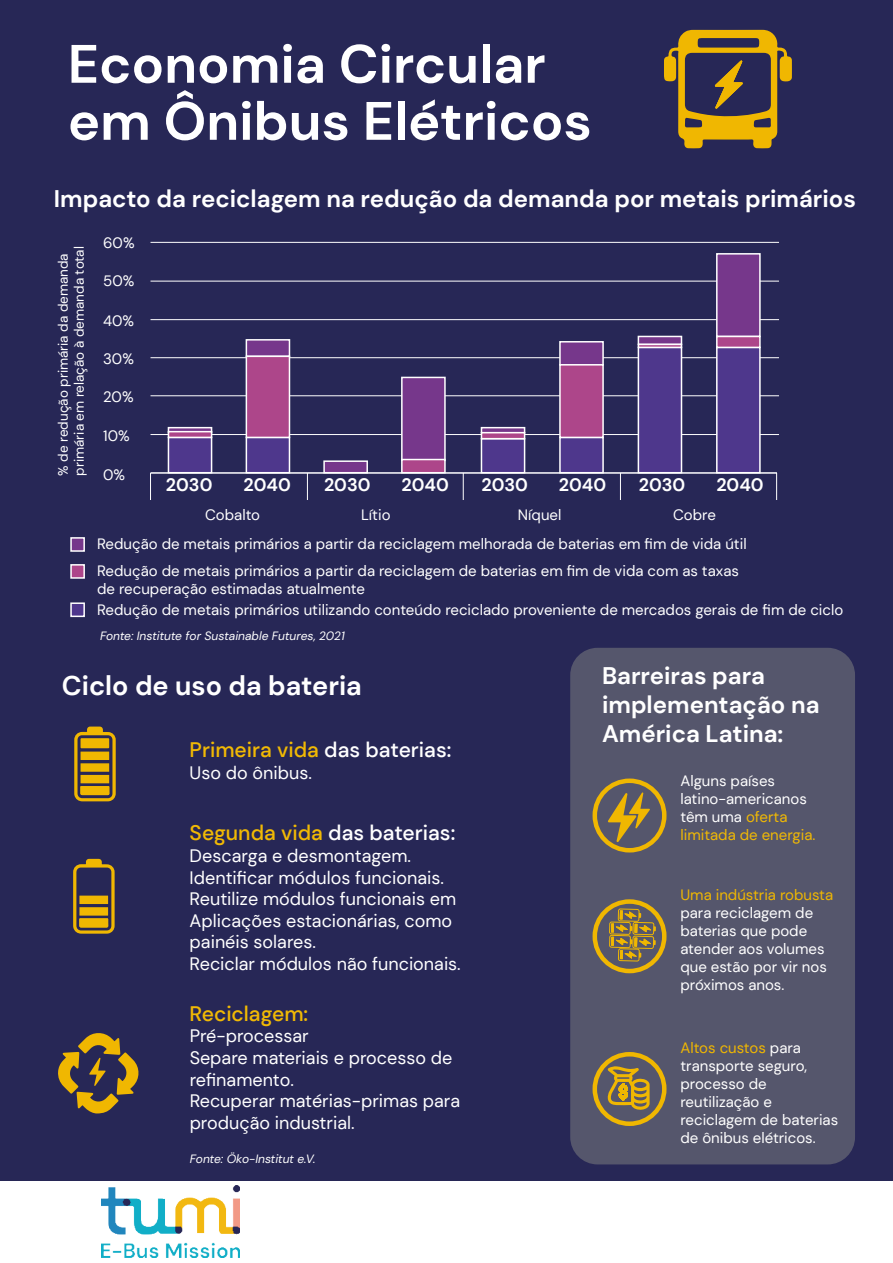
<style>
.page{position:relative;width:893px;height:1263px;background:#272756}
.page>*{position:absolute;margin:0;border:0;box-sizing:border-box;transform-origin:0 0}
.t1{font:700 54px/57px "DM Sans";color:#fff}
.t2{font:700 27px "DM Sans";color:#fff}
.t3{font:700 24px/28.8px "DM Sans";color:#fff}
.t4{font:500 21px "DM Sans";color:#f1b904}
.t5{font:500 21px "DM Sans";color:#fff}
.t6{font:18px/21.6px "DM Sans";color:#fff}
.t7{font:700 18px "DM Sans";color:#fff}
.t8{font:15px/18px "DM Sans";color:#fff}
.t9{font:15px "DM Sans";color:#f0b701}
.t10{font:13.5px/16.2px "DM Sans";color:#fff}
.t11{font:italic 12px "DM Sans";color:#fff}
.s1{color:#fff}
.s2{color:#f1b904}
.s3{color:#f0b701}
</style>
<div class="page">
<div style="left:570px;top:648px;width:285px;height:516px;background:#55566c;border-radius:27px"></div>
<svg style="left:608px;top:792px;width:42px;height:50px"></svg>
<svg style="left:609px;top:908px;width:47px;height:53px"></svg>
<svg style="left:74px;top:726px;width:42px;height:75px"></svg>
<div style="left:81px;top:775px;width:28px;height:8px;background:#f0b701"></div>
<div style="left:81px;top:763px;width:28px;height:9px;background:#f0b701"></div>
<div style="left:81px;top:751px;width:28px;height:9px;background:#f0b701"></div>
<div style="left:81px;top:738px;width:28px;height:10px;background:#f0b701"></div>
<svg style="left:73px;top:859px;width:42px;height:75px"></svg>
<div style="left:79px;top:907px;width:29px;height:9px;background:#f0b701"></div>
<div style="left:79px;top:896px;width:29px;height:8px;background:#f0b701"></div>
<svg style="left:607px;top:1066px;width:43px;height:44px"></svg>
<svg style="left:58px;top:1033px;width:81px;height:80px"></svg>
<svg style="left:664px;top:30px;width:128px;height:118px"></svg>
<div style="left:592px;top:778px;width:74px;height:74px;border:5px solid #f0b701;border-radius:50%"></div>
<div style="left:592px;top:899px;width:74px;height:74px;border:5px solid #f0b701;border-radius:50%"></div>
<div style="left:592px;top:1052px;width:74px;height:74px;border:5px solid #f0b701;border-radius:50%"></div>
<hr style="left:151px;top:434px;width:628px;height:1px;background:#fff">
<hr style="left:151px;top:395px;width:628px;height:1px;background:#fff">
<hr style="left:151px;top:357px;width:628px;height:1px;background:#fff">
<hr style="left:151px;top:319px;width:628px;height:1px;background:#fff">
<hr style="left:151px;top:281px;width:628px;height:1px;background:#fff">
<hr style="left:151px;top:242px;width:628px;height:1px;background:#fff">
<div style="left:716px;top:347px;width:45px;height:126px;background:#4e378c;border:2px solid #fff"></div>
<div style="left:638px;top:347px;width:44px;height:126px;background:#4e378c;border:2px solid #fff"></div>
<div style="left:481px;top:438px;width:44px;height:35px;background:#4e378c;border:2px solid #fff"></div>
<div style="left:559px;top:437px;width:45px;height:36px;background:#4e378c;border:2px solid #fff"></div>
<div style="left:246px;top:437px;width:44px;height:36px;background:#4e378c;border:2px solid #fff"></div>
<div style="left:168px;top:437px;width:44px;height:36px;background:#4e378c;border:2px solid #fff"></div>
<div style="left:716px;top:253px;width:45px;height:84px;background:#76378b;border:2px solid #fff"></div>
<div style="left:638px;top:336px;width:44px;height:9px;background:#76378b;border:2px solid #fff"></div>
<div style="left:559px;top:341px;width:45px;height:25px;background:#76378b;border:2px solid #fff"></div>
<div style="left:323px;top:460px;width:45px;height:13px;background:#76378b;border:2px solid #fff"></div>
<div style="left:246px;top:339px;width:44px;height:18px;background:#76378b;border:2px solid #fff"></div>
<svg style="left:168px;top:427px;width:44px;height:4px"></svg>
<div style="left:401px;top:377px;width:45px;height:84px;background:#76378b;border:2px solid #fff"></div>
<svg style="left:481px;top:427px;width:44px;height:5px"></svg>
<div style="left:716px;top:336px;width:45px;height:12px;background:#ad468a;border:2px solid #fff"></div>
<div style="left:559px;top:364px;width:45px;height:74px;background:#ad468a;border:2px solid #fff"></div>
<svg style="left:481px;top:432px;width:44px;height:7px"></svg>
<div style="left:401px;top:459px;width:45px;height:14px;background:#ad468a;border:2px solid #fff"></div>
<div style="left:246px;top:356px;width:44px;height:82px;background:#ad468a;border:2px solid #fff"></div>
<svg style="left:168px;top:431px;width:44px;height:7px"></svg>
<svg style="left:638px;top:344px;width:44px;height:4px"></svg>
<hr style="left:151px;top:472px;width:626px;height:2px;background:#fff">
<div style="left:70px;top:537px;width:15px;height:15px;background:#76378b;border:2px solid #fff"></div>
<div style="left:70px;top:564px;width:15px;height:15px;background:#ad468a;border:2px solid #fff"></div>
<div style="left:70px;top:602px;width:15px;height:15px;background:#4e378c;border:2px solid #fff"></div>
<svg style="left:150px;top:473px;width:1px;height:27px"></svg>
<svg style="left:307px;top:474px;width:1px;height:26px"></svg>
<svg style="left:463px;top:473px;width:1px;height:27px"></svg>
<svg style="left:620px;top:474px;width:1px;height:26px"></svg>
<svg style="left:776px;top:474px;width:1px;height:26px"></svg>
<div style="left:0;top:1181px;width:893px;height:82px;background:#fff"></div>
<img style="left:102px;top:1185px;width:138px;height:72px">
<h1 class="t1" style="left:68px;top:37px;width:525px">Economia Circular em Ônibus Elétricos</h1>
<h3 class="t3" style="left:54px;top:185px;width:803px">Impacto da reciclagem na redução da demanda por metais primários</h3>
<p class="t10" style="left:56px;top:476px;width:231px;rotate:-90deg">% de redução primária da demanda primária em relação à demanda total</p>
<p class="t8" style="left:103px;top:235px;width:33px">60%</p>
<p class="t8" style="left:103px;top:273px;width:33px">50%</p>
<p class="t8" style="left:103px;top:313px;width:33px">40%</p>
<p class="t8" style="left:103px;top:351px;width:32px">30%</p>
<p class="t8" style="left:103px;top:389px;width:32px">20%</p>
<p class="t8" style="left:103px;top:428px;width:28px">10%</p>
<p class="t8" style="left:103px;top:467px;width:23px">0%</p>
<p class="t7" style="left:166px;top:474px;width:48px">2030</p>
<p class="t7" style="left:243px;top:474px;width:49px">2040</p>
<p class="t7" style="left:324px;top:474px;width:48px">2030</p>
<p class="t7" style="left:402px;top:474px;width:49px">2040</p>
<p class="t7" style="left:481px;top:474px;width:48px">2030</p>
<p class="t7" style="left:559px;top:474px;width:49px">2040</p>
<p class="t7" style="left:639px;top:474px;width:48px">2030</p>
<p class="t7" style="left:716px;top:474px;width:49px">2040</p>
<p class="t8" style="left:205px;top:507px;width:57px">Cobalto</p>
<p class="t8" style="left:361px;top:507px;width:31px">Lítio</p>
<p class="t8" style="left:518px;top:507px;width:45px">Níquel</p>
<p class="t8" style="left:673px;top:507px;width:44px">Cobre</p>
<p class="t8" style="left:97px;top:534px;width:651px">Redução de metais primários a partir da reciclagem melhorada de baterias em fim de vida útil</p>
<p class="t8" style="left:97px;top:561px;width:643px">Redução de metais primários a partir da reciclagem de baterias em fim de vida com as taxas de recuperação estimadas atualmente</p>
<p class="t8" style="left:97px;top:600px;width:747px">Redução de metais primários utilizando conteúdo reciclado proveniente de mercados gerais de fim de ciclo</p>
<p class="t11" style="left:100px;top:628px;width:246px">Fonte: Institute for Sustainable Futures, 2021</p>
<h2 class="t2" style="left:62px;top:670px;width:301px">Ciclo de uso da bateria</h2>
<h3 class="t3" style="left:602px;top:662px;width:219px">Barreiras para implementação na<br>América Latina:</h3>
<h3 class="t4" style="left:190px;top:742px;width:263px">Primeira vida <span class="s1">das baterias:</span></h3>
<p class="t6" style="left:190px;top:763px;width:124px">Uso do ônibus.</p>
<p class="t8" style="left:680px;top:772px;width:137px">Alguns países latino-americanos têm uma <span class="s2">oferta limitada de energia.</span></p>
<h3 class="t5" style="left:190px;top:825px;width:267px"><span class="s2">Segunda vida</span> das baterias:</h3>
<p class="t6" style="left:190px;top:846px;width:273px">Descarga e desmontagem.<br>Identificar módulos funcionais.<br>Reutilize módulos funcionais em<br>Aplicações estacionárias, como painéis solares.<br>Reciclar módulos não funcionais.</p>
<p class="t9" style="left:680px;top:888px;width:154px">Uma indústria robusta</p>
<p class="t8" style="left:680px;top:905px;width:148px">para reciclagem de baterias que pode atender aos volumes que estão por vir nos próximos anos.</p>
<h3 class="t4" style="left:190px;top:1006px;width:120px">Reciclagem:</h3>
<p class="t6" style="left:190px;top:1027px;width:272px">Pré-processar<br>Separe materiais e processo de refinamento.<br>Recuperar matérias-primas para produção industrial.</p>
<p class="t11" style="left:190px;top:1153px;width:127px">Fonte: Öko-Institut e.V.</p>
<p class="t8" style="left:680px;top:1039px;width:159px"><span class="s3">Altos custos</span> para transporte seguro, processo de reutilização e reciclagem de baterias de ônibus elétricos.</p>
</div>
